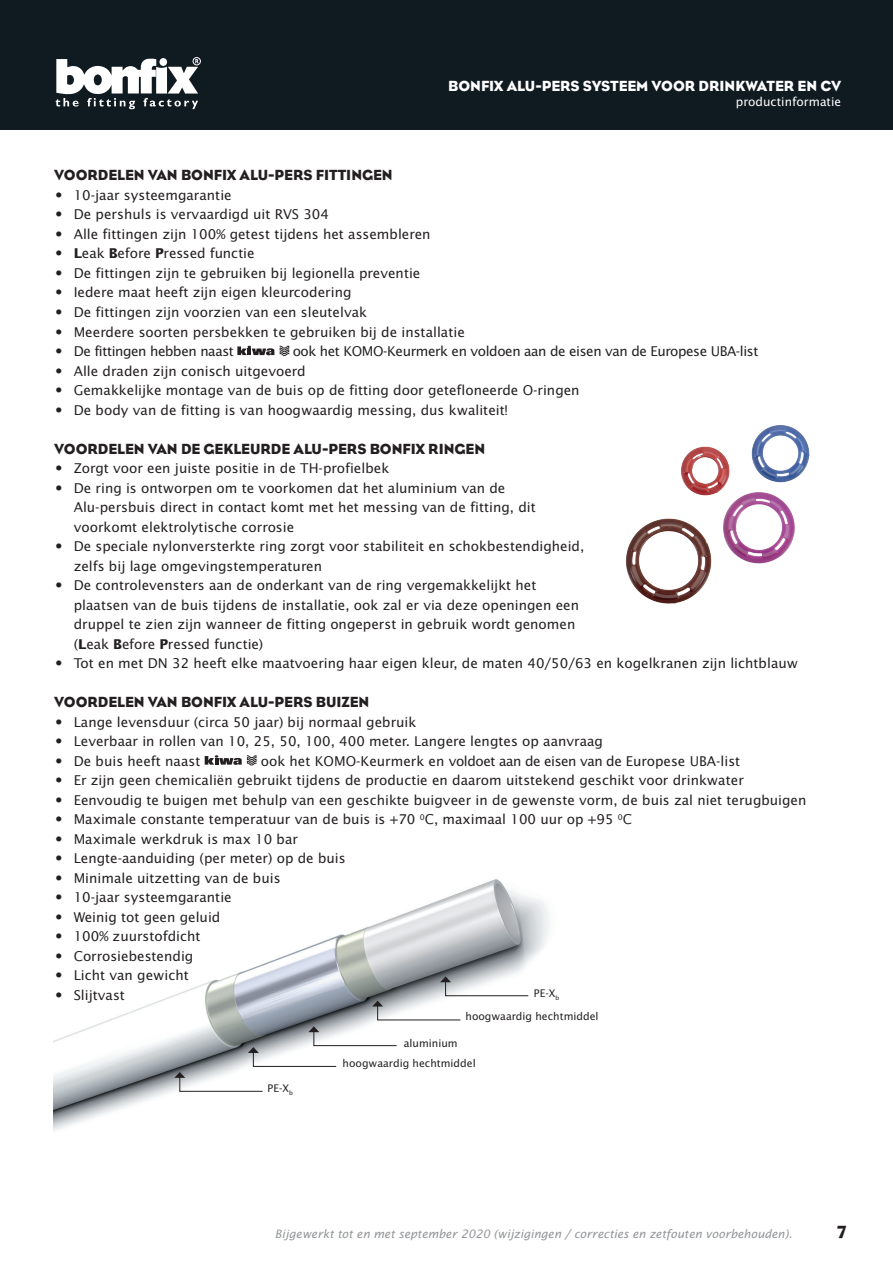
<style>
.page{position:relative;width:893px;height:1263px;background:#fff}
.page>*{position:absolute;margin:0;border:0;box-sizing:border-box;transform-origin:0 0}
.t1{font:18px "Eagle";color:#231f20}
.Teksttitel{font:15px "Eagle";color:#231f20}
.t2{font:15px "Eagle";color:#fff}
.Opsomming_dots{font:13.5px/19.5px "Lucida Sans Std";color:#231f20}
.Opsomming_dots-2{font:13.5px "Lucida Sans Std";letter-spacing:-.03em;color:#231f20}
.t3{font:12px "Lucida Sans Std";color:#fff}
.t4{font:italic 11.55px "Lucida Sans Std";color:#939598}
.Opsomming_dots-3{font:10.5px/20.5px "Lucida Sans Std";color:#231f20}
.s1{font-family:"Trebuchet MS";font-size:18px}
.s2{font-weight:700}
</style>
<div class="page">
<div style="left:0;top:0;width:893px;height:130px;background:#101a21"></div>
<svg style="left:56px;top:57px;width:145px;height:52px"></svg>
<img style="left:54px;top:879px;width:495px;height:252px">
<svg style="left:174px;top:976px;width:355px;height:116px"></svg>
<svg style="left:237px;top:346px;width:52px;height:10px"></svg>
<svg style="left:205px;top:755px;width:52px;height:11px"></svg>
<img style="left:771px;top:425px;width:36px;height:18px">
<img style="left:733px;top:443px;width:77px;height:121px">
<img style="left:681px;top:426px;width:90px;height:116px">
<img style="left:626px;top:478px;width:107px;height:126px">
<p class="t2" style="left:448px;top:78px;width:395px">BONFIX ALU-PERS SYSTEEM VOOR DRINKWATER EN CV</p>
<p class="t3" style="left:736px;top:95px;width:107px">productinformatie</p>
<p class="Teksttitel" style="left:54px;top:167px;width:340px">VOORDELEN VAN BONFIX ALU-PERS FITTINGEN</p>
<p class="Opsomming_dots" style="left:54px;top:186px;width:179px"><span class="s1">•</span> 10-jaar systeemgarantie</p>
<p class="Opsomming_dots" style="left:54px;top:205px;width:276px"><span class="s1">•</span> De pershuls is vervaardigd uit RVS 304</p>
<p class="Opsomming_dots" style="left:54px;top:225px;width:378px"><span class="s1">•</span> Alle fittingen zijn 100% getest tijdens het assembleren</p>
<p class="Opsomming_dots" style="left:54px;top:244px;width:202px"><span class="s1">•</span> <span class="s2">L</span>eak <span class="s2">B</span>efore <span class="s2">P</span>ressed functie</p>
<p class="Opsomming_dots" style="left:54px;top:264px;width:368px"><span class="s1">•</span> De fittingen zijn te gebruiken bij legionella preventie</p>
<p class="Opsomming_dots" style="left:54px;top:283px;width:299px"><span class="s1">•</span> Iedere maat heeft zijn eigen kleurcodering</p>
<p class="Opsomming_dots" style="left:54px;top:303px;width:314px"><span class="s1">•</span> De fittingen zijn voorzien van een sleutelvak</p>
<p class="Opsomming_dots" style="left:54px;top:322px;width:412px"><span class="s1">•</span> Meerdere soorten persbekken te gebruiken bij de installatie</p>
<p class="Opsomming_dots-2" style="left:54px;top:343px;width:181px"><span class="s1">•</span> De fittingen hebben naast</p>
<p class="Opsomming_dots-2" style="left:293px;top:343px;width:467px">ook het KOMO-Keurmerk en voldoen aan de eisen van de Europese UBA-list</p>
<p class="Opsomming_dots" style="left:54px;top:361px;width:253px"><span class="s1">•</span> Alle draden zijn conisch uitgevoerd</p>
<p class="Opsomming_dots" style="left:54px;top:381px;width:527px"><span class="s1">•</span> Gemakkelijke montage van de buis op de fitting door getefloneerde O-ringen</p>
<p class="Opsomming_dots" style="left:54px;top:400px;width:455px"><span class="s1">•</span> De body van de fitting is van hoogwaardig messing, dus kwaliteit!</p>
<p class="Teksttitel" style="left:54px;top:440px;width:432px">VOORDELEN VAN DE GEKLEURDE ALU-PERS BONFIX RINGEN</p>
<p class="Opsomming_dots" style="left:54px;top:459px;width:337px"><span class="s1">•</span> Zorgt voor een juiste positie in de TH-profielbek</p>
<p class="Opsomming_dots" style="left:74px;top:478px;width:464px;text-indent:-20px"><span class="s1">•</span> De ring is ontworpen om te voorkomen dat het aluminium van de<br>Alu-persbuis direct in contact komt met het messing van de fitting, dit voorkomt elektrolytische corrosie</p>
<p class="Opsomming_dots" style="left:74px;top:537px;width:512px;text-indent:-20px"><span class="s1">•</span> De speciale nylonversterkte ring zorgt voor stabiliteit en schokbestendigheid, zelfs bij lage omgevingstemperaturen</p>
<p class="Opsomming_dots" style="left:74px;top:576px;width:507px;text-indent:-20px"><span class="s1">•</span> De controlevensters aan de onderkant van de ring vergemakkelijkt het plaatsen van de buis tijdens de installatie, ook zal er via deze openingen een druppel te zien zijn wanneer de fitting ongeperst in gebruik wordt genomen (<span class="s2">L</span>eak <span class="s2">B</span>efore <span class="s2">P</span>ressed functie)</p>
<p class="Opsomming_dots" style="left:54px;top:654px;width:745px"><span class="s1">•</span> Tot en met DN 32 heeft elke maatvoering haar eigen kleur, de maten 40/50/63 en kogelkranen zijn lichtblauw</p>
<p class="Teksttitel" style="left:54px;top:693px;width:317px">VOORDELEN VAN BONFIX ALU-PERS BUIZEN</p>
<p class="Opsomming_dots" style="left:54px;top:712px;width:364px"><span class="s1">•</span> Lange levensduur (circa 50 jaar) bij normaal gebruik</p>
<p class="Opsomming_dots" style="left:54px;top:732px;width:550px"><span class="s1">•</span> Leverbaar in rollen van 10, 25, 50, 100, 400 meter. Langere lengtes op aanvraag</p>
<p class="Opsomming_dots" style="left:54px;top:751px;width:148px"><span class="s1">•</span> De buis heeft naast</p>
<p class="Opsomming_dots" style="left:261px;top:751px;width:481px">ook het KOMO-Keurmerk en voldoet aan de eisen van de Europese UBA-list</p>
<p class="Opsomming_dots" style="left:54px;top:771px;width:691px"><span class="s1">•</span> Er zijn geen chemicaliën gebruikt tijdens de productie en daarom uitstekend geschikt voor drinkwater</p>
<p class="Opsomming_dots" style="left:54px;top:790px;width:754px"><span class="s1">•</span> Eenvoudig te buigen met behulp van een geschikte buigveer in de gewenste vorm, de buis zal niet terugbuigen</p>
<p class="Opsomming_dots" style="left:54px;top:810px;width:579px"><span class="s1">•</span> Maximale constante temperatuur van de buis is +70 <sup>0</sup>C, maximaal 100 uur op +95 <sup>0</sup>C</p>
<p class="Opsomming_dots" style="left:54px;top:829px;width:245px"><span class="s1">•</span> Maximale werkdruk is max 10 bar</p>
<p class="Opsomming_dots" style="left:54px;top:849px;width:293px"><span class="s1">•</span> Lengte-aanduiding (per meter) op de buis</p>
<p class="Opsomming_dots" style="left:54px;top:868px;width:228px"><span class="s1">•</span> Minimale uitzetting van de buis</p>
<p class="Opsomming_dots" style="left:54px;top:888px;width:179px"><span class="s1">•</span> 10-jaar systeemgarantie</p>
<p class="Opsomming_dots" style="left:54px;top:907px;width:168px"><span class="s1">•</span> Weinig tot geen geluid</p>
<p class="Opsomming_dots" style="left:54px;top:927px;width:148px"><span class="s1">•</span> 100% zuurstofdicht</p>
<p class="Opsomming_dots" style="left:54px;top:946px;width:141px"><span class="s1">•</span> Corrosiebestendig</p>
<p class="Opsomming_dots" style="left:54px;top:966px;width:136px"><span class="s1">•</span> Licht van gewicht</p>
<p class="Opsomming_dots" style="left:54px;top:985px;width:72px"><span class="s1">•</span> Slijtvast</p>
<p class="Opsomming_dots-3" style="left:534px;top:983px;width:27px">PE-X<sub>b</sub></p>
<p class="Opsomming_dots-3" style="left:465px;top:1006px;width:135px">hoogwaardig hechtmiddel</p>
<p class="Opsomming_dots-3" style="left:343px;top:1033px;width:135px;text-indent:61px">aluminium hoogwaardig hechtmiddel</p>
<p class="Opsomming_dots-3" style="left:268px;top:1078px;width:27px">PE-X<sub>b</sub></p>
<p class="t4" style="left:275px;top:1227px;width:519px">Bijgewerkt tot en met september 2020 (wijzigingen / correcties en zetfouten voorbehouden).</p>
<p class="t1" style="left:838px;top:1221px;width:10px">7</p>
</div>
